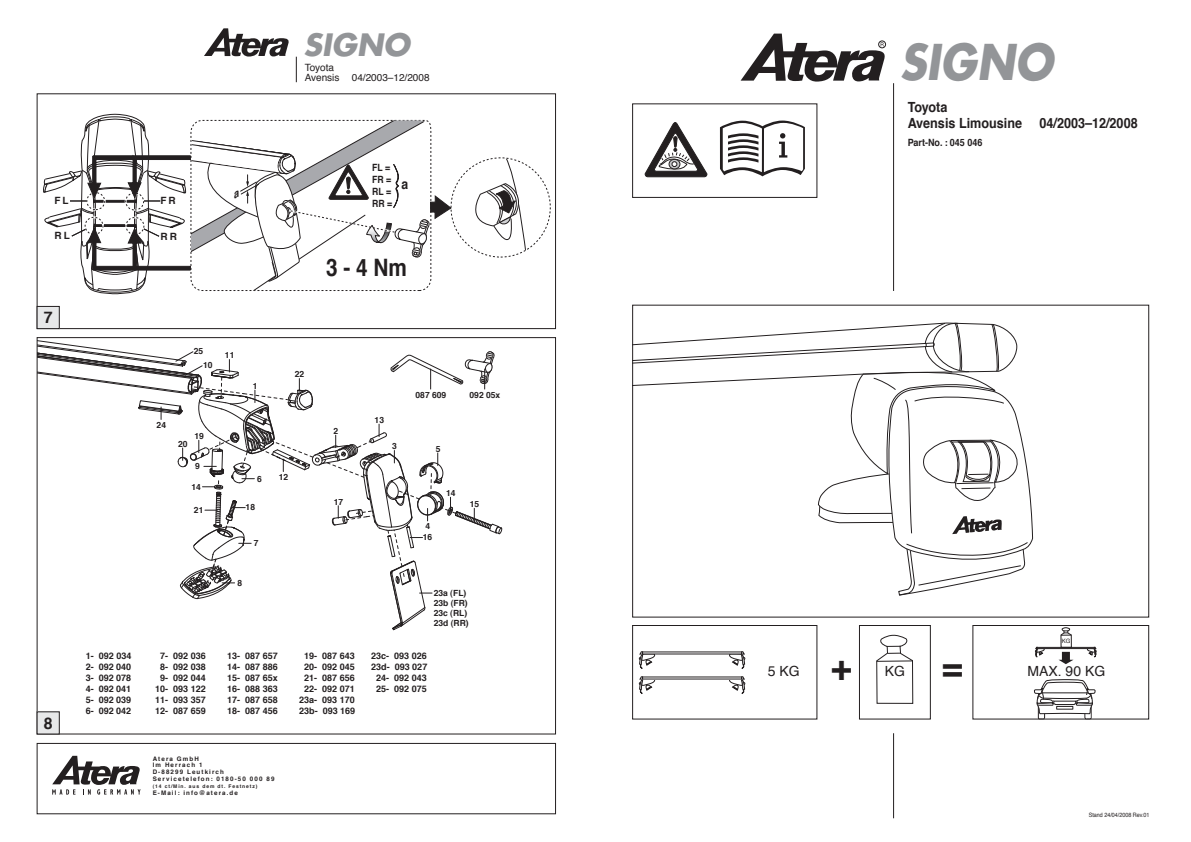
<style>
.page{position:relative;width:1191px;height:842px;background:#fff}
.page>*{position:absolute;margin:0;border:0;box-sizing:border-box;transform-origin:0 0}
.t1{font:italic 700 48px "Futura";color:#939598;scale:.9 1}
.t2{font:700 36px "Helvetica";color:#231f20}
.t3{font:italic 700 30px "Futura";color:#939598}
.t4{font:700 24px "Helvetica";color:#231f20;scale:.87 1}
.t5{font:700 16px "Helvetica";color:#231f20}
.t6{font:700 14px/16px "Helvetica";color:#231f20;scale:.9 1}
.t7{font:14px "Helvetica";color:#231f20}
.t8{font:700 14px "Helvetica";color:#231f20;scale:.87 1}
.t9{font:10px/10px "Helvetica";color:#231f20}
.t10{font:700 10px "Helvetica";color:#231f20;scale:.9 1}
.t11{font:700 10px/12px "Helvetica";color:#231f20;scale:.87 1}
.t12{font:700 10px "Helvetica";color:#231f20}
.t13{font:700 9px "Helvetica";color:#231f20}
.t14{font:700 8.5px/10px "Helvetica";color:#231f20}
.t15{font:700 6.2px/6.8px "Helvetica";letter-spacing:.18em;color:#231f20}
.t16{font:6px "Helvetica";color:#231f20;scale:.9 1}
.t17{font:6px "Helvetica";color:#231f20}
.t18{font:700 5px "Helvetica";letter-spacing:.18em;color:#231f20}
</style>
<div class="page">
<svg style="left:204px;top:28px;width:85px;height:29px"></svg>
<svg style="left:296px;top:57px;width:1px;height:25px"></svg>
<div style="left:37px;top:94px;width:519px;height:235px;border:1px solid #231f20"></div>
<div style="left:37px;top:306px;width:22px;height:23px;background:#e7e8e9"></div>
<div style="left:37px;top:306px;width:23px;height:23px;border:1px solid #231f20"></div>
<svg style="left:39px;top:340px;width:463px;height:290px"></svg>
<div style="left:37px;top:712px;width:22px;height:22px;background:#e7e8e9"></div>
<svg style="left:639px;top:651px;width:16px;height:18px"></svg>
<svg style="left:729px;top:651px;width:16px;height:18px"></svg>
<svg style="left:639px;top:676px;width:16px;height:18px"></svg>
<svg style="left:729px;top:676px;width:16px;height:18px"></svg>
<div style="left:632px;top:625px;width:185px;height:94px;border:1px solid #231f20"></div>
<div style="left:859px;top:625px;width:71px;height:94px;border:1px solid #231f20"></div>
<svg style="left:876px;top:634px;width:37px;height:70px"></svg>
<hr style="left:893px;top:83px;width:1px;height:208px;background:#231f20">
<hr style="left:893px;top:733px;width:1px;height:85px;background:#231f20">
<svg style="left:740px;top:33px;width:147px;height:49px"></svg>
<div style="left:972px;top:625px;width:177px;height:94px;border:1px solid #231f20"></div>
<svg style="left:1033px;top:679px;width:62px;height:40px"></svg>
<div style="left:1056px;top:706px;width:17px;height:3px;border:1px solid #231f20"></div>
<div style="left:1062px;top:652px;width:8px;height:9px;background:#231f20"></div>
<svg style="left:1059px;top:660px;width:14px;height:4px"></svg>
<div style="left:1036px;top:647px;width:59px;height:2px;border:1px solid #231f20"></div>
<svg style="left:1035px;top:647px;width:9px;height:10px"></svg>
<svg style="left:1086px;top:647px;width:10px;height:10px"></svg>
<svg style="left:1060px;top:627px;width:11px;height:21px"></svg>
<svg style="left:632px;top:322px;width:401px;height:274px"></svg>
<svg style="left:720px;top:121px;width:85px;height:55px"></svg>
<svg style="left:645px;top:122px;width:62px;height:55px"></svg>
<div style="left:632px;top:104px;width:185px;height:94px;border:1px solid #231f20"></div>
<div style="left:37px;top:743px;width:519px;height:71px;border:1px solid #231f20"></div>
<svg style="left:52px;top:756px;width:89px;height:39px"></svg>
<svg style="left:43px;top:114px;width:486px;height:180px"></svg>
<h3 class="t3" style="left:303px;top:31px;width:108px">SIGNO</h3>
<p class="t9" style="left:305px;top:63px;width:126px">Toyota<br>Avensis 04/2003–12/2008</p>
<p class="t12" style="left:54px;top:197px;width:16px">FL</p>
<p class="t12" style="left:54px;top:231px;width:17px">RL</p>
<h3 class="t5" style="left:44px;top:311px;width:10px">7</h3>
<h3 class="t5" style="left:44px;top:716px;width:10px">8</h3>
<p class="t12" style="left:160px;top:197px;width:17px">FR</p>
<p class="t12" style="left:160px;top:232px;width:18px">RR</p>
<p class="t11" style="left:372px;top:162px;width:24px">FL =<br>FR =<br>RL =<br>RR =</p>
<h3 class="t8" style="left:401px;top:178px;width:9px">a</h3>
<h3 class="t4" style="left:326px;top:258px;width:94px">3 - 4 Nm</h3>
<p class="t14" style="left:194px;top:346px;width:11px">25</p>
<p class="t14" style="left:203px;top:360px;width:11px">10</p>
<p class="t14" style="left:225px;top:351px;width:11px">11</p>
<p class="t14" style="left:157px;top:421px;width:11px">24</p>
<p class="t14" style="left:194px;top:432px;width:11px">19</p>
<p class="t14" style="left:178px;top:439px;width:11px">20</p>
<p class="t14" style="left:195px;top:462px;width:6px">9</p>
<p class="t14" style="left:191px;top:482px;width:11px">14</p>
<p class="t14" style="left:194px;top:506px;width:11px">21</p>
<p class="t14" style="left:253px;top:382px;width:6px">1</p>
<p class="t14" style="left:257px;top:474px;width:6px">6</p>
<p class="t14" style="left:246px;top:503px;width:11px">18</p>
<p class="t14" style="left:254px;top:539px;width:6px">7</p>
<p class="t14" style="left:237px;top:578px;width:6px">8</p>
<p class="t14" style="left:295px;top:370px;width:11px">22</p>
<p class="t14" style="left:279px;top:473px;width:11px">12</p>
<p class="t14" style="left:334px;top:427px;width:6px">2</p>
<p class="t14" style="left:334px;top:497px;width:11px">17</p>
<p class="t14" style="left:374px;top:416px;width:11px">13</p>
<p class="t14" style="left:392px;top:442px;width:6px">3</p>
<p class="t14" style="left:415px;top:390px;width:32px">087 609</p>
<p class="t14" style="left:469px;top:390px;width:32px">092 05x</p>
<p class="t14" style="left:436px;top:445px;width:6px">5</p>
<p class="t14" style="left:425px;top:522px;width:6px">4</p>
<p class="t14" style="left:423px;top:533px;width:11px">16</p>
<p class="t14" style="left:446px;top:489px;width:11px">14</p>
<p class="t14" style="left:470px;top:500px;width:11px">15</p>
<p class="t14" style="left:434px;top:589px;width:36px">23a (FL)<br>23b (FR)<br>23c (RL)<br>23d (RR)</p>
<p class="t13" style="left:86px;top:652px;width:47px">1- 092 034</p>
<p class="t13" style="left:160px;top:652px;width:47px">7- 092 036</p>
<p class="t13" style="left:227px;top:652px;width:52px">13- 087 657</p>
<p class="t13" style="left:304px;top:652px;width:52px">19- 087 643</p>
<p class="t13" style="left:371px;top:652px;width:57px">23c- 093 026</p>
<p class="t13" style="left:86px;top:663px;width:47px">2- 092 040</p>
<p class="t13" style="left:160px;top:663px;width:47px">8- 092 038</p>
<p class="t13" style="left:227px;top:663px;width:52px">14- 087 886</p>
<p class="t13" style="left:304px;top:663px;width:52px">20- 092 045</p>
<p class="t13" style="left:371px;top:663px;width:58px">23d- 093 027</p>
<p class="t13" style="left:86px;top:674px;width:47px">3- 092 078</p>
<p class="t13" style="left:160px;top:674px;width:47px">9- 092 044</p>
<p class="t13" style="left:227px;top:674px;width:52px">15- 087 65x</p>
<p class="t13" style="left:304px;top:674px;width:52px">21- 087 656</p>
<p class="t13" style="left:376px;top:674px;width:52px">24- 092 043</p>
<p class="t13" style="left:86px;top:685px;width:47px">4- 092 041</p>
<p class="t13" style="left:155px;top:685px;width:52px">10- 093 122</p>
<p class="t13" style="left:227px;top:685px;width:52px">16- 088 363</p>
<p class="t13" style="left:304px;top:685px;width:52px">22- 092 071</p>
<p class="t13" style="left:376px;top:685px;width:52px">25- 092 075</p>
<p class="t13" style="left:86px;top:696px;width:47px">5- 092 039</p>
<p class="t13" style="left:155px;top:696px;width:52px">11- 093 357</p>
<p class="t13" style="left:227px;top:696px;width:52px">17- 087 658</p>
<p class="t13" style="left:299px;top:696px;width:57px">23a- 093 170</p>
<p class="t13" style="left:86px;top:707px;width:47px">6- 092 042</p>
<p class="t13" style="left:155px;top:707px;width:52px">12- 087 659</p>
<p class="t13" style="left:227px;top:707px;width:52px">18- 087 456</p>
<p class="t13" style="left:299px;top:707px;width:58px">23b- 093 169</p>
<p class="t15" style="left:153px;top:755px;width:123px">Atera GmbH<br>Im Herrach 1<br>D-88299 Leutkirch<br>Servicetelefon: 0180-50 000 89</p>
<p class="t18" style="left:153px;top:784px;width:106px">(14 ct/Min. aus dem dt. Festnetz)</p>
<p class="t15" style="left:153px;top:789px;width:87px">E-Mail: info@atera.de</p>
<h1 class="t1" style="left:899px;top:40px;width:172px">SIGNO</h1>
<h3 class="t6" style="left:907px;top:100px;width:129px">Toyota<br>Avensis Limousine</h3>
<h3 class="t6" style="left:1039px;top:116px;width:110px">04/2003–12/2008</h3>
<p class="t10" style="left:907px;top:138px;width:85px">Part-No. : 045 046</p>
<h3 class="t7" style="left:767px;top:666px;width:33px">5 KG</h3>
<h2 class="t2" style="left:831px;top:652px;width:23px">+</h2>
<h2 class="t2" style="left:942px;top:652px;width:23px">=</h2>
<h3 class="t7" style="left:884px;top:666px;width:22px">KG</h3>
<p class="t17" style="left:1061px;top:639px;width:10px">KG</p>
<h3 class="t7" style="left:1027px;top:666px;width:79px">MAX. 90 KG</h3>
<p class="t16" style="left:1088px;top:812px;width:69px">Stand 24/04/2008 Rev.01</p>
</div>
